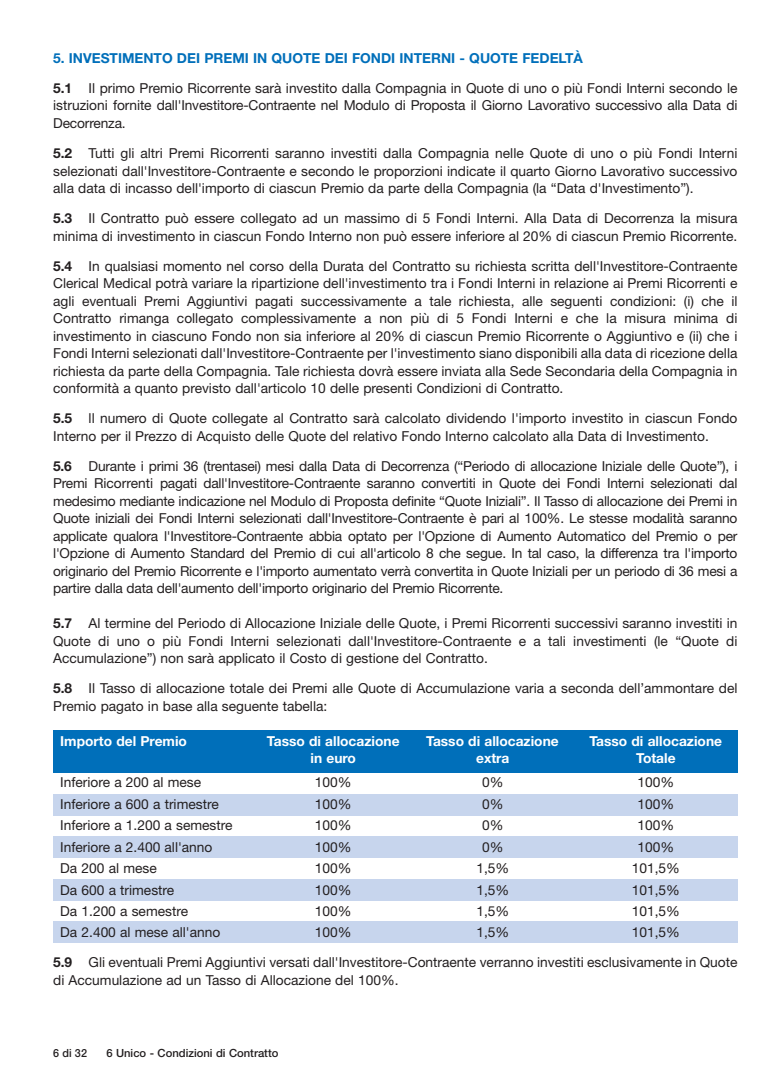
<style>
.page{position:relative;width:780px;height:1081px;background:#fff}
.page>*{position:absolute;margin:0;border:0;box-sizing:border-box;transform-origin:0 0}
.t1{font:13.75px/17.5px "Helvetica Neue LT";color:#231f20}
.t2{font:700 13.75px "Helvetica Neue LT";color:#fff}
.t3{font:500 11.25px "Helvetica Neue LT";color:#231f20}
.t4{font:500 11.25px "Helvetica Neue LT";color:#231f20;scale:.96 1}
.s1{font-weight:700;color:#006fba}
.s2{font-weight:700}
</style>
<div class="page">
<div style="left:53px;top:794px;width:684px;height:21px;background:#c7d5ed"></div>
<div style="left:53px;top:836px;width:684px;height:22px;background:#c7d5ed"></div>
<div style="left:53px;top:879px;width:684px;height:21px;background:#c7d5ed"></div>
<div style="left:53px;top:921px;width:684px;height:22px;background:#c7d5ed"></div>
<div style="left:53px;top:730px;width:684px;height:43px;background:#006fba"></div>
<p class="t1" style="left:53px;top:45px;width:685px;line-height:30px"><span class="s1">5. INVESTIMENTO DEI PREMI IN QUOTE DEI FONDI INTERNI - QUOTE FEDELTÀ<br></span><span class="s2">5.1</span> Il primo Premio Ricorrente sarà investito dalla Compagnia in Quote di uno o più Fondi Interni secondo le</p>
<p class="t1" style="left:53px;top:98px;width:685px">istruzioni fornite dall'Investitore-Contraente nel Modulo di Proposta il Giorno Lavorativo successivo alla Data di<br>Decorrenza.</p>
<p class="t1" style="left:53px;top:146px;width:685px;text-align:justify"><span class="s2">5.2</span> Tutti gli altri Premi Ricorrenti saranno investiti dalla Compagnia nelle Quote di uno o più Fondi Interni selezionati dall'Investitore-Contraente e secondo le proporzioni indicate il quarto Giorno Lavorativo successivo alla data di incasso dell'importo di ciascun Premio da parte della Compagnia (la “Data d'Investimento”).</p>
<p class="t1" style="left:53px;top:211px;width:685px"><span class="s2">5.3</span> Il Contratto può essere collegato ad un massimo di 5 Fondi Interni. Alla Data di Decorrenza la misura minima di investimento in ciascun Fondo Interno non può essere inferiore al 20% di ciascun Premio Ricorrente.</p>
<p class="t1" style="left:53px;top:258px;width:685px;text-align:justify"><span class="s2">5.4</span> In qualsiasi momento nel corso della Durata del Contratto su richiesta scritta dell'Investitore-Contraente Clerical Medical potrà variare la ripartizione dell'investimento tra i Fondi Interni in relazione ai Premi Ricorrenti e agli eventuali Premi Aggiuntivi pagati successivamente a tale richiesta, alle seguenti condizioni: (i) che il Contratto rimanga collegato complessivamente a non più di 5 Fondi Interni e che la misura minima di investimento in ciascuno Fondo non sia inferiore al 20% di ciascun Premio Ricorrente o Aggiuntivo e (ii) che i Fondi Interni selezionati dall'Investitore-Contraente per l'investimento siano disponibili alla data di ricezione della richiesta da parte della Compagnia. Tale richiesta dovrà essere inviata alla Sede Secondaria della Compagnia in conformità a quanto previsto dall'articolo 10 delle presenti Condizioni di Contratto.</p>
<p class="t1" style="left:53px;top:411px;width:685px"><span class="s2">5.5</span> ll numero di Quote collegate al Contratto sarà calcolato dividendo l'importo investito in ciascun Fondo<br>Interno per il Prezzo di Acquisto delle Quote del relativo Fondo Interno calcolato alla Data di Investimento.</p>
<p class="t1" style="left:53px;top:458px;width:685px;text-align:justify"><span class="s2">5.6</span> Durante i primi 36 (trentasei) mesi dalla Data di Decorrenza (“Periodo di allocazione Iniziale delle Quote”), i Premi Ricorrenti pagati dall'Investitore-Contraente saranno convertiti in Quote dei Fondi Interni selezionati dal medesimo mediante indicazione nel Modulo di Proposta definite “Quote Iniziali”. Il Tasso di allocazione dei Premi in Quote iniziali dei Fondi Interni selezionati dall'Investitore-Contraente è pari al 100%. Le stesse modalità saranno applicate qualora l'Investitore-Contraente abbia optato per l'Opzione di Aumento Automatico del Premio o per l'Opzione di Aumento Standard del Premio di cui all'articolo 8 che segue. In tal caso, la differenza tra l'importo originario del Premio Ricorrente e l'importo aumentato verrà convertita in Quote Iniziali per un periodo di 36 mesi a partire dalla data dell'aumento dell'importo originario del Premio Ricorrente.</p>
<p class="t1" style="left:53px;top:616px;width:685px;text-align:justify"><span class="s2">5.7</span> Al termine del Periodo di Allocazione Iniziale delle Quote, i Premi Ricorrenti successivi saranno investiti in Quote di uno o più Fondi Interni selezionati dall'Investitore-Contraente e a tali investimenti (le “Quote di Accumulazione”) non sarà applicato il Costo di gestione del Contratto.</p>
<p class="t1" style="left:53px;top:681px;width:685px"><span class="s2">5.8</span> Il Tasso di allocazione totale dei Premi alle Quote di Accumulazione varia a seconda dell’ammontare del<br>Premio pagato in base alla seguente tabella:</p>
<p class="t2" style="left:60px;top:736px;width:128px">Importo del Premio</p>
<p class="t2" style="left:267px;top:736px;width:134px">Tasso di allocazione</p>
<p class="t2" style="left:426px;top:736px;width:134px">Tasso di allocazione</p>
<p class="t2" style="left:589px;top:736px;width:134px">Tasso di allocazione</p>
<p class="t2" style="left:310px;top:753px;width:47px">in euro</p>
<p class="t2" style="left:476px;top:753px;width:35px">extra</p>
<p class="t2" style="left:636px;top:753px;width:41px">Totale</p>
<p class="t1" style="left:60px;top:775px;width:142px">Inferiore a 200 al mese</p>
<p class="t1" style="left:315px;top:775px;width:38px">100%</p>
<p class="t1" style="left:482px;top:775px;width:23px">0%</p>
<p class="t1" style="left:637px;top:775px;width:38px">100%</p>
<p class="t1" style="left:60px;top:796px;width:160px">Inferiore a 600 a trimestre</p>
<p class="t1" style="left:315px;top:796px;width:38px">100%</p>
<p class="t1" style="left:482px;top:796px;width:23px">0%</p>
<p class="t1" style="left:637px;top:796px;width:38px">100%</p>
<p class="t1" style="left:60px;top:818px;width:174px">Inferiore a 1.200 a semestre</p>
<p class="t1" style="left:315px;top:818px;width:38px">100%</p>
<p class="t1" style="left:482px;top:818px;width:23px">0%</p>
<p class="t1" style="left:637px;top:818px;width:38px">100%</p>
<p class="t1" style="left:60px;top:839px;width:154px">Inferiore a 2.400 all'anno</p>
<p class="t1" style="left:315px;top:839px;width:38px">100%</p>
<p class="t1" style="left:482px;top:839px;width:23px">0%</p>
<p class="t1" style="left:637px;top:839px;width:38px">100%</p>
<p class="t1" style="left:60px;top:861px;width:98px">Da 200 al mese</p>
<p class="t1" style="left:315px;top:861px;width:38px">100%</p>
<p class="t1" style="left:476px;top:861px;width:34px">1,5%</p>
<p class="t1" style="left:631px;top:861px;width:50px">101,5%</p>
<p class="t1" style="left:60px;top:882px;width:115px">Da 600 a trimestre</p>
<p class="t1" style="left:315px;top:882px;width:38px">100%</p>
<p class="t1" style="left:476px;top:882px;width:34px">1,5%</p>
<p class="t1" style="left:631px;top:882px;width:50px">101,5%</p>
<p class="t1" style="left:60px;top:904px;width:129px">Da 1.200 a semestre</p>
<p class="t1" style="left:315px;top:904px;width:38px">100%</p>
<p class="t1" style="left:476px;top:904px;width:34px">1,5%</p>
<p class="t1" style="left:631px;top:904px;width:50px">101,5%</p>
<p class="t1" style="left:60px;top:925px;width:161px">Da 2.400 al mese all'anno</p>
<p class="t1" style="left:315px;top:925px;width:38px">100%</p>
<p class="t1" style="left:476px;top:925px;width:34px">1,5%</p>
<p class="t1" style="left:53px;top:919px;width:685px;line-height:30px;text-indent:578px">101,5%<br><span class="s2">5.9</span> Gli eventuali Premi Aggiuntivi versati dall'Investitore-Contraente verranno investiti esclusivamente in Quote</p>
<p class="t1" style="left:53px;top:972px;width:347px">di Accumulazione ad un Tasso di Allocazione del 100%.</p>
<p class="t4" style="left:53px;top:1049px;width:37px">6 di 32</p>
<p class="t3" style="left:106px;top:1049px;width:173px">6 Unico - Condizioni di Contratto</p>
</div>
